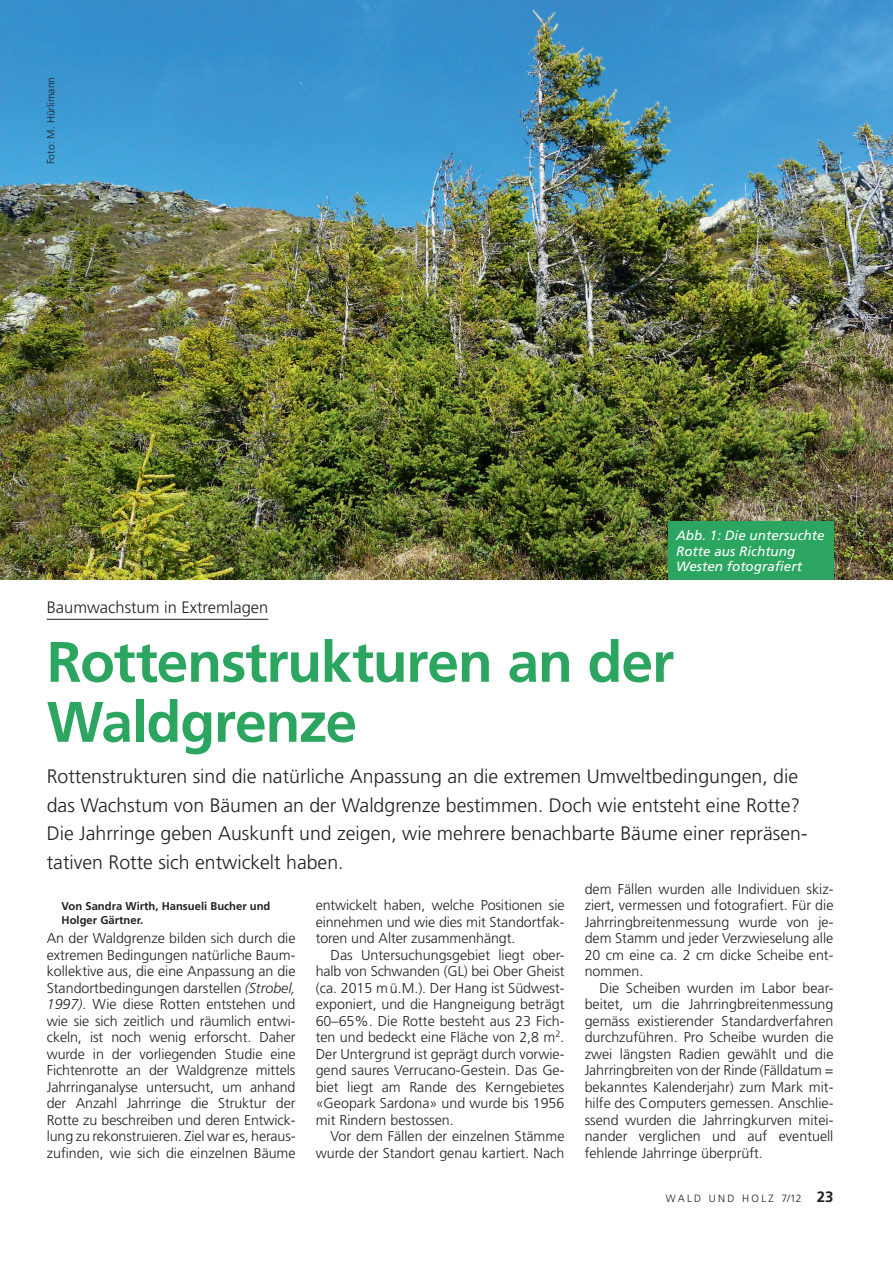
<style>
.page{position:relative;width:893px;height:1263px;background:#fff}
.page>*{position:absolute;margin:0;border:0;box-sizing:border-box;transform-origin:0 0}
._02_Titel_38pt{font:700 57px/60px "Frutiger LT Std";letter-spacing:-.02em;color:#2ca560}
._03_lead_13pt{font:300 19.5px/28.5px "Frutiger LT Std";color:#231f20}
._01_spitzmarke{font:300 16.5px "Frutiger LT Std";color:#231f20}
._04_grundtext{font:300 14.25px/16.5px "Frutiger LT Std";color:#231f20;text-align:justify}
._04_grundtext_oEinzu{font:300 14.25px/16.5px "Frutiger LT Std";letter-spacing:-.005em;color:#231f20;text-align:justify}
._06_legende{font:italic 13.5px/15.8px "Frutiger LT Std";color:#fff}
._03_lead_13pt-2{font:700 11.25px "Frutiger LT Std";color:#231f20}
._06_fotohinweis{font:300 10.5px "Frutiger LT Std";letter-spacing:.225em;color:#231f20}
._06_fotohinweis-2{font:300 10.5px "Frutiger LT Std";color:#231f20}
.s1{font-style:italic}
.s2{font-weight:700;font-size:15px}
</style>
<div class="page">
<img style="left:0;top:0;width:893px;height:580px">
<hr style="left:47px;top:619px;width:221px;height:1px;background:#231f20">
<div style="left:668px;top:521px;width:165px;height:59px;background:#2ca560"></div>
<p class="_06_fotohinweis-2" style="left:45px;top:164px;width:89px;rotate:-90deg">Foto: M. Hürlimann</p>
<p class="_06_legende" style="left:676px;top:527px;width:150px">Abb. 1: Die untersuchte<br>Rotte aus Richtung<br>Westen fotografiert</p>
<p class="_01_spitzmarke" style="left:47px;top:598px;width:223px">Baumwachstum in Extremlagen</p>
<p class="_02_Titel_38pt" style="left:47px;top:632px;width:629px">Rottenstrukturen an der<br>Waldgrenze</p>
<p class="_03_lead_13pt" style="left:47px;top:762px;width:762px">Rottenstrukturen sind die natürliche Anpassung an die extremen Umweltbedingungen, die das Wachstum von Bäumen an der Waldgrenze bestimmen. Doch wie entsteht eine Rotte?<br>Die Jahrringe geben Auskunft und zeigen, wie mehrere benachbarte Bäume einer repräsen&shy;tativen Rotte sich entwickelt haben.</p>
<p class="_04_grundtext_oEinzu" style="left:316px;top:897px;width:250px">entwickelt haben, welche Positionen sie einnehmen und wie dies mit Standortfak&shy;toren und Alter zusammenhängt.</p>
<p class="_04_grundtext" style="left:316px;top:947px;width:250px;text-indent:15px">Das Untersuchungsgebiet liegt ober&shy;halb von Schwanden (GL) bei Ober Gheist (ca. 2015 mü.M.). Der Hang ist Südwest&shy;exponiert, und die Hangneigung beträgt 60–65%. Die Rotte besteht aus 23 Fich&shy;ten und bedeckt eine Fläche von 2,8 m<sup>2</sup>.<br>Der Untergrund ist geprägt durch vorwie&shy;gend saures Verrucano-Gestein. Das Ge&shy;biet liegt am Rande des Kerngebietes «Geopark Sardona» und wurde bis 1956 mit Rindern bestossen.</p>
<p class="_04_grundtext" style="left:316px;top:1128px;width:250px;text-align:right">Vor dem Fällen der einzelnen Stämme wurde der Standort genau kartiert. Nach</p>
<p class="_04_grundtext" style="left:585px;top:881px;width:250px">dem Fällen wurden alle Individuen skiz&shy;ziert, vermessen und fotografiert. Für die Jahrringbreitenmessung wurde von je&shy;dem Stamm und jeder Verzwieselung alle 20 cm eine ca. 2 cm dicke Scheibe ent&shy;nommen.</p>
<p class="_04_grundtext" style="left:585px;top:980px;width:250px;text-indent:15px">Die Scheiben wurden im Labor bear&shy;beitet, um die Jahrringbreitenmessung gemäss existierender Standardverfahren durchzuführen. Pro Scheibe wurden die zwei längsten Radien gewählt und die Jahrringbreiten von der Rinde (Fälldatum = bekanntes Kalenderjahr) zum Mark mit&shy;hilfe des Computers gemessen. Anschlie&shy;ssend wurden die Jahrringkurven mitei&shy;nander verglichen und auf eventuell fehlende Jahrringe überprüft.</p>
<p class="_03_lead_13pt-2" style="left:62px;top:899px;width:210px">Von Sandra Wirth, Hansueli Bucher und</p>
<p class="_03_lead_13pt-2" style="left:62px;top:914px;width:83px">Holger Gärtner.</p>
<p class="_04_grundtext_oEinzu" style="left:47px;top:930px;width:250px">An der Waldgrenze bilden sich durch die extremen Bedingungen natürliche Baum&shy;kollektive aus, die eine Anpassung an die Standortbedingungen darstellen <span class="s1">(Strobel, 1997)</span>. Wie diese Rotten entstehen und wie sie sich zeitlich und räumlich entwi&shy;ckeln, ist noch wenig erforscht. Daher wurde in der vorliegenden Studie eine Fichtenrotte an der Waldgrenze mittels Jahrringanalyse untersucht, um anhand der Anzahl Jahrringe die Struktur der Rotte zu beschreiben und deren Entwick&shy;lung zu rekonstruieren. Ziel war es, heraus&shy;zufinden, wie sich die einzelnen Bäume</p>
<p class="_06_fotohinweis" style="left:666px;top:1192px;width:169px">WALD UND HOLZ 7/12 <span class="s2">23</span></p>
</div>
